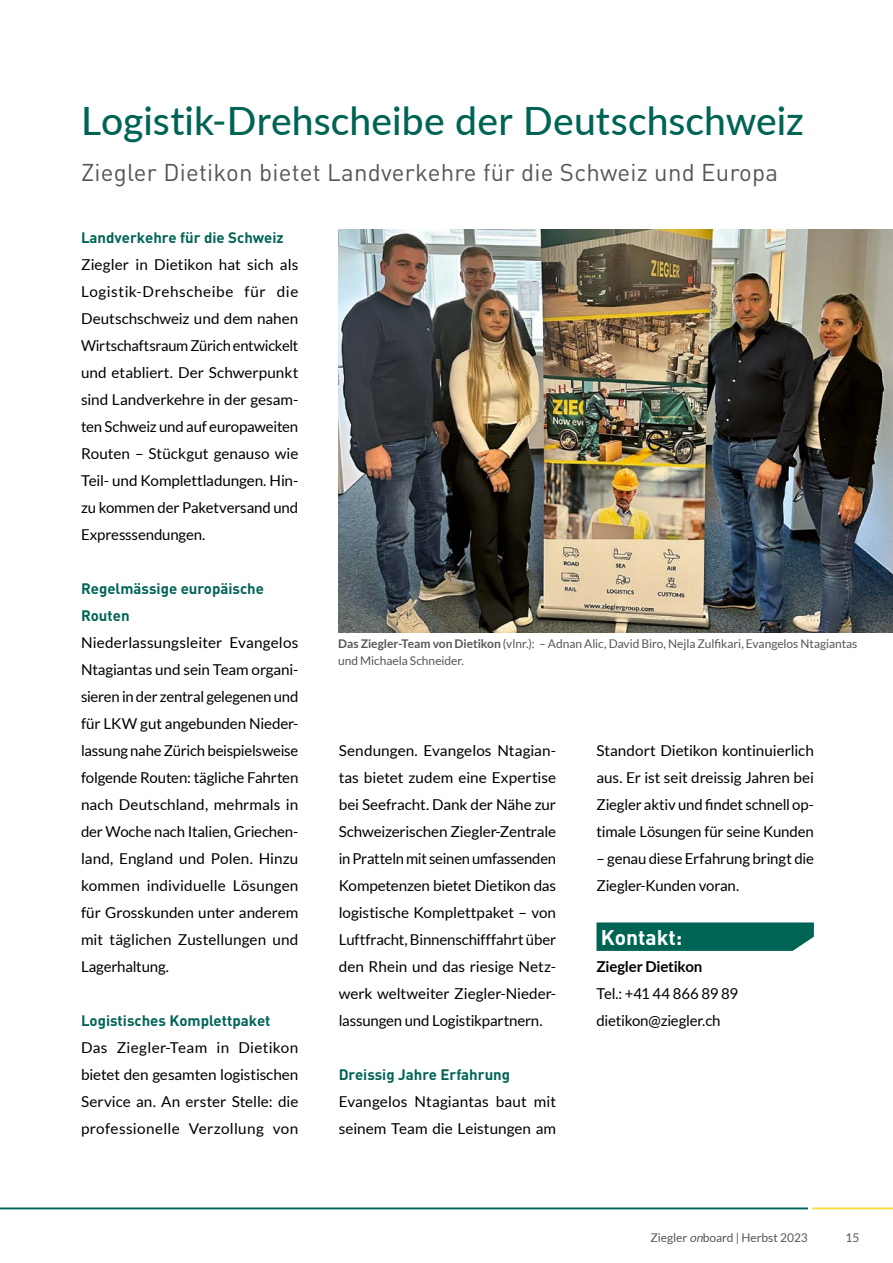
<style>
.page{position:relative;width:893px;height:1263px;background:#fff}
.page>*{position:absolute;margin:0;border:0;box-sizing:border-box;transform-origin:0 0}
.Head_21pt{font:500 39px "Lato";color:#006455}
.Subhead_für_Head_21pt{font:24px "DIN Pro";letter-spacing:.01em;color:#555756}
.Kontakt_Head{font:700 21px "DIN Pro";color:#fff}
.Lauf{font:15px/27px "Lato";letter-spacing:-.005em;color:#000;text-align:justify}
.Zwischenhead{font:700 15px/27px "DIN Pro";color:#006455}
.Kontaktdaten{font:15px "Lato";letter-spacing:-.015em;color:#000}
.Kontakt_Name{font:700 15px "Lato";letter-spacing:-.015em;color:#000}
.BU{font:12px/16.5px "Lato";letter-spacing:-.005em;color:#555756}
.s1{font-weight:700}
.s2{font-style:italic}
</style>
<div class="page">
<svg style="left:596px;top:922px;width:218px;height:29px;background:#0b6b5c"></svg>
<img style="left:338px;top:230px;width:555px;height:402px">
<hr style="left:0;top:1208px;width:808px;height:1px;background:#006455">
<hr style="left:812px;top:1208px;width:81px;height:1px;background:#f5de3c">
<p class="Head_21pt" style="left:81px;top:93px;width:724px">Logistik-Drehscheibe der Deutschschweiz</p>
<p class="Subhead_für_Head_21pt" style="left:81px;top:156px;width:699px">Ziegler Dietikon bietet Landverkehre für die Schweiz und Europa</p>
<p class="Zwischenhead" style="left:81px;top:223px;width:204px">Landverkehre für die Schweiz</p>
<p class="Lauf" style="left:81px;top:251px;width:219px">Ziegler in Dietikon hat sich als Logistik-Drehscheibe für die Deutschschweiz und dem nahen Wirtschaftsraum Zürich entwickelt und etabliert. Der Schwerpunkt sind Landverkehre in der gesam&shy;ten Schweiz und auf europaweiten Routen – Stückgut genauso wie Teil- und Komplettladungen. Hin&shy;zu kommen der Paketversand und Expresssendungen.</p>
<p class="Zwischenhead" style="left:81px;top:574px;width:185px">Regelmässige europäische<br>Routen</p>
<p class="Lauf" style="left:81px;top:629px;width:219px">Niederlassungsleiter Evangelos Ntagiantas und sein Team organi&shy;sieren in der zentral gelegenen und für LKW gut angebunden Nieder&shy;lassung nahe Zürich beispielsweise folgende Routen: tägliche Fahrten nach Deutschland, mehrmals in der Woche nach Italien, Griechen&shy;land, England und Polen. Hinzu kommen individuelle Lösungen für Grosskunden unter anderem mit täglichen Zustellungen und Lagerhaltung.</p>
<p class="Zwischenhead" style="left:81px;top:1006px;width:191px">Logistisches Komplettpaket</p>
<p class="Lauf" style="left:81px;top:1034px;width:219px">Das Ziegler-Team in Dietikon bietet den gesamten logistischen Service an. An erster Stelle: die professionelle Verzollung von</p>
<p class="BU" style="left:338px;top:635px;width:521px"><span class="s1">Das Ziegler-Team von Dietikon</span> (vlnr.): – Adnan Alic, David Biro, Nejla Zulfikari, Evangelos Ntagiantas und Michaela Schneider.</p>
<p class="Lauf" style="left:339px;top:737px;width:219px">Sendungen. Evangelos Ntagian&shy;tas bietet zudem eine Expertise bei Seefracht. Dank der Nähe zur Schweizerischen Ziegler-Zentrale in Pratteln mit seinen umfassenden Kompetenzen bietet Dietikon das logistische Komplettpaket – von Luftfracht, Binnenschifffahrt über den Rhein und das riesige Netz&shy;werk weltweiter Ziegler-Nieder&shy;lassungen und Logistikpartnern.</p>
<p class="Zwischenhead" style="left:339px;top:1060px;width:173px">Dreissig Jahre Erfahrung</p>
<p class="Lauf" style="left:339px;top:1088px;width:219px">Evangelos Ntagiantas baut mit seinem Team die Leistungen am</p>
<p class="Lauf" style="left:596px;top:737px;width:219px">Standort Dietikon kontinuierlich aus. Er ist seit dreissig Jahren bei Ziegler aktiv und findet schnell op&shy;timale Lösungen für seine Kunden</p>
<p class="Lauf" style="left:596px;top:845px;width:219px">– genau diese Erfahrung bringt die<br>Ziegler-Kunden voran.</p>
<p class="Kontakt_Head" style="left:601px;top:923px;width:83px">Kontakt:</p>
<p class="Kontakt_Name" style="left:596px;top:958px;width:107px">Ziegler Dietikon</p>
<p class="Kontaktdaten" style="left:596px;top:985px;width:143px">Tel.: +41 44 866 89 89</p>
<p class="Kontaktdaten" style="left:596px;top:1012px;width:125px">dietikon@ziegler.ch</p>
<p class="BU" style="left:650px;top:1229px;width:159px">Ziegler <span class="s2">on</span>board | Herbst 2023</p>
<p class="BU" style="left:846px;top:1229px;width:15px">15</p>
</div>
